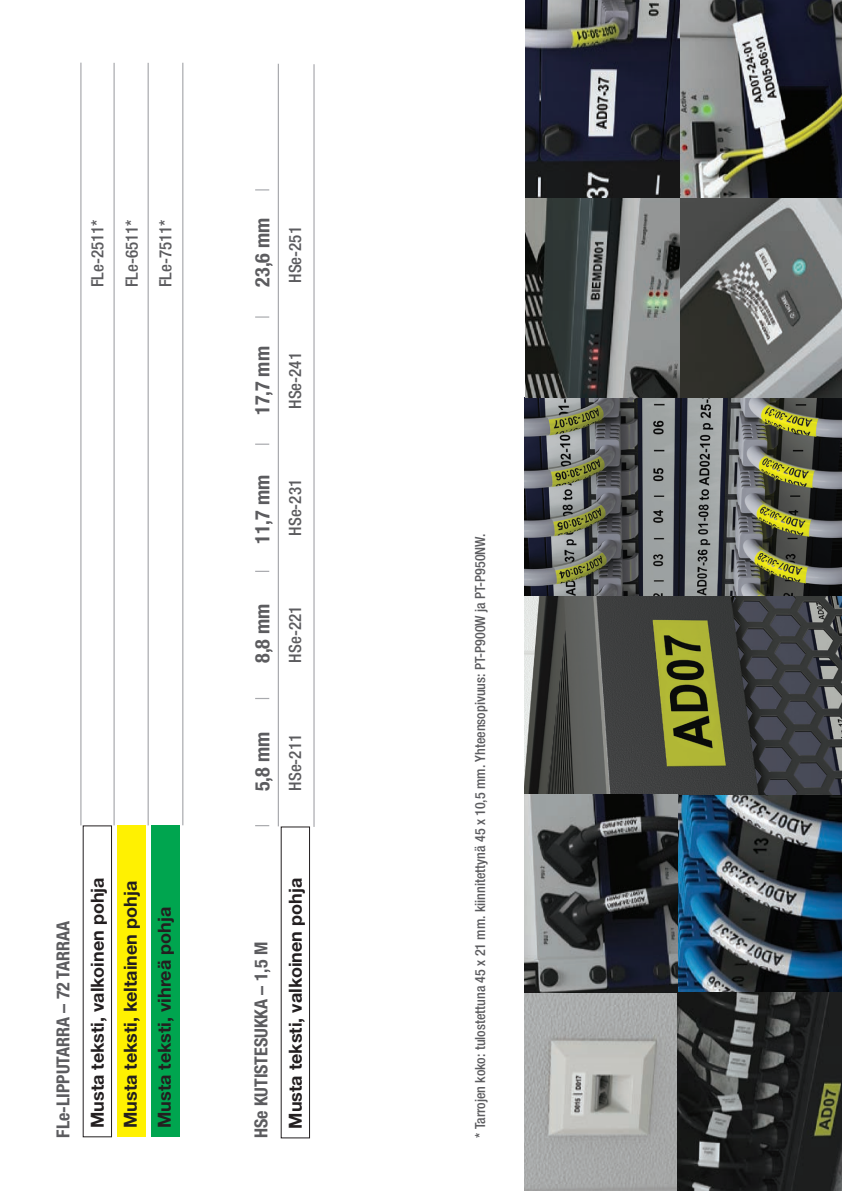
<style>
.page{position:relative;width:842px;height:1191px;background:#fff}
.page>*{position:absolute;margin:0;border:0;box-sizing:border-box;transform-origin:0 0}
.t1{font:700 condensed 20px "Helvetica Neue LTW1 G";color:#5c5c5f}
.t2{font:700 18px "Helvetica Neue LTW1 G";color:#231f20}
.t3{font:700 condensed 18px "Helvetica Neue LTW1 G";color:#5c5c5f}
.t4{font:500 condensed 17px/34px "Helvetica Neue LTW1 G";color:#5c5c5f;text-align:justify}
.t5{font:500 condensed 14px "Helvetica Neue LTW1 G";color:#5c5c5f}
</style>
<div class="page">
<img style="left:678px;top:794px;width:164px;height:198px">
<svg style="left:524px;top:595px;width:318px;height:199px;background:#505246"></svg>
<svg style="left:524px;top:992px;width:153px;height:199px;background:#abacab"></svg>
<img style="left:679px;top:0;width:163px;height:198px">
<svg style="left:526px;top:0;width:153px;height:198px;background:#383a44"></svg>
<svg style="left:524px;top:794px;width:154px;height:198px;background:#4b4e50"></svg>
<svg style="left:524px;top:397px;width:318px;height:198px;background:#676960"></svg>
<svg style="left:679px;top:198px;width:163px;height:199px;background:#6c6e6d"></svg>
<svg style="left:677px;top:992px;width:165px;height:199px;background:#30312f"></svg>
<svg style="left:526px;top:198px;width:153px;height:199px;background:#5c605f"></svg>
<div style="left:281px;top:826px;width:29px;height:312px;border:1px solid #231f20"></div>
<hr style="left:278px;top:64px;width:1px;height:762px;background:#a8a9ad">
<hr style="left:313px;top:64px;width:2px;height:763px;background:#a8a9ad">
<svg style="left:255px;top:825px;width:14px;height:1px"></svg>
<svg style="left:255px;top:571px;width:14px;height:1px"></svg>
<svg style="left:255px;top:698px;width:14px;height:1px"></svg>
<svg style="left:255px;top:316px;width:14px;height:2px"></svg>
<svg style="left:255px;top:443px;width:14px;height:2px"></svg>
<svg style="left:255px;top:189px;width:14px;height:1px"></svg>
<div style="left:83px;top:825px;width:29px;height:312px;border:1px solid #231f20"></div>
<div style="left:152px;top:825px;width:28px;height:312px;background:#00a54f"></div>
<hr style="left:80px;top:63px;width:2px;height:762px;background:#a8a9ad">
<hr style="left:113px;top:63px;width:2px;height:762px;background:#a8a9ad">
<hr style="left:148px;top:63px;width:1px;height:762px;background:#a8a9ad">
<hr style="left:182px;top:63px;width:1px;height:762px;background:#a8a9ad">
<div style="left:118px;top:825px;width:28px;height:312px;background:#fff101"></div>
<p class="t4" style="left:80px;top:287px;width:69px;rotate:-90deg">FLe-2511* FLe-6511* FLe-7511*</p>
<p class="t3" style="left:52px;top:1137px;width:218px;rotate:-90deg">FLe-LIPPUTARRA – 72 TARRAA</p>
<p class="t2" style="left:86px;top:1128px;width:252px;rotate:-90deg">Musta teksti, valkoinen pohja</p>
<p class="t2" style="left:119px;top:1128px;width:248px;rotate:-90deg">Musta teksti, keltainen pohja</p>
<p class="t2" style="left:153px;top:1128px;width:223px;rotate:-90deg">Musta teksti, vihreä pohja</p>
<p class="t1" style="left:250px;top:286px;width:70px;rotate:-90deg">23,6 mm</p>
<p class="t4" style="left:278px;top:283px;width:58px;rotate:-90deg">HSe-251</p>
<p class="t1" style="left:250px;top:415px;width:70px;rotate:-90deg">17,7 mm</p>
<p class="t4" style="left:278px;top:409px;width:58px;rotate:-90deg">HSe-241</p>
<p class="t1" style="left:250px;top:544px;width:70px;rotate:-90deg">11,7 mm</p>
<p class="t4" style="left:278px;top:535px;width:58px;rotate:-90deg">HSe-231</p>
<p class="t1" style="left:250px;top:663px;width:61px;rotate:-90deg">8,8 mm</p>
<p class="t4" style="left:278px;top:662px;width:58px;rotate:-90deg">HSe-221</p>
<p class="t1" style="left:250px;top:791px;width:61px;rotate:-90deg">5,8 mm</p>
<p class="t4" style="left:278px;top:790px;width:58px;rotate:-90deg">HSe-211</p>
<p class="t3" style="left:250px;top:1138px;width:198px;rotate:-90deg">HSe KUTISTESUKKA – 1,5 M</p>
<p class="t2" style="left:284px;top:1128px;width:252px;rotate:-90deg">Musta teksti, valkoinen pohja</p>
<p class="t5" style="left:472px;top:1137px;width:605px;rotate:-90deg">* Tarrojen koko: tulostettuna 45 x 21 mm. kiinnitettynä 45 x 10,5 mm. Yhteensopivuus: PT-P900W ja PT-P950NW.</p>
</div>
